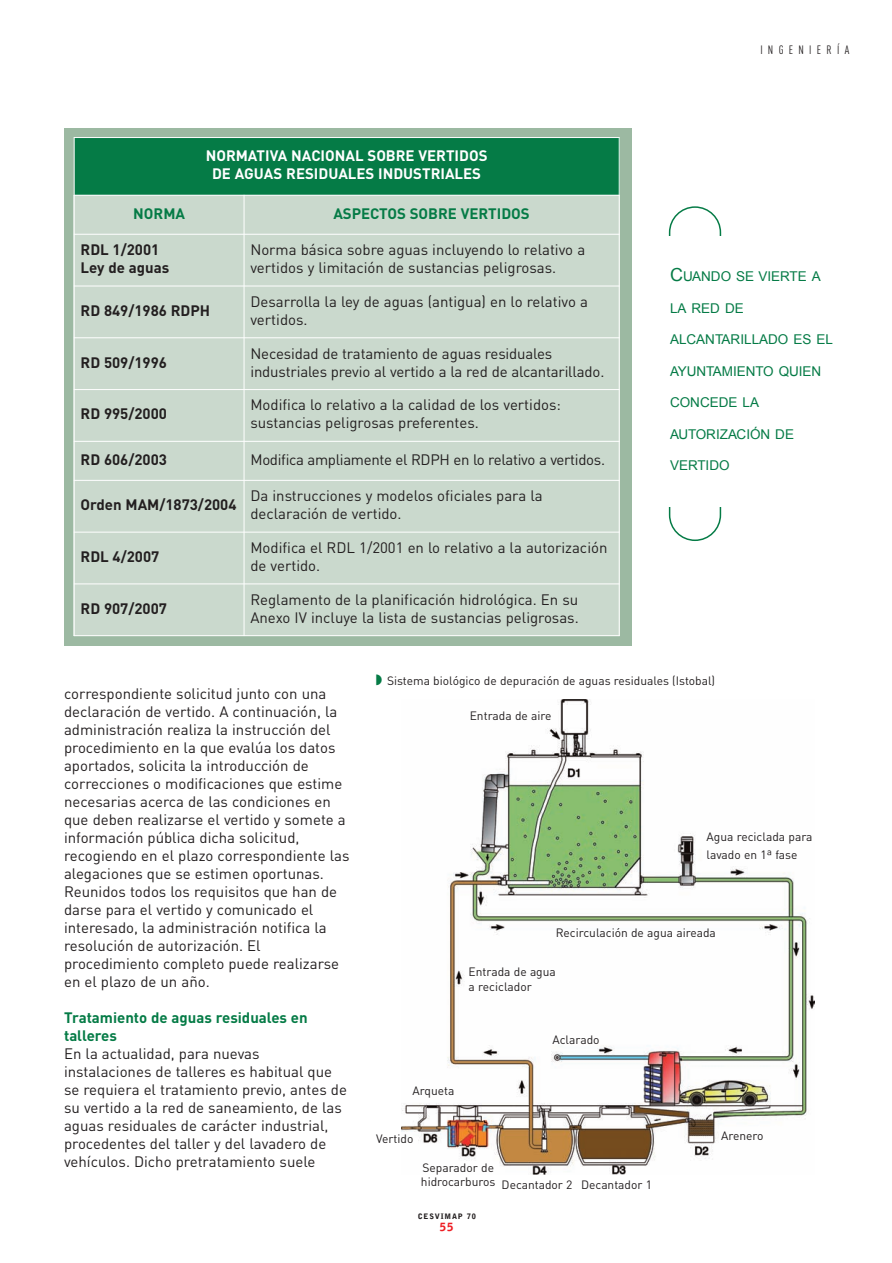
<style>
.page{position:relative;width:892px;height:1263px;background:#fff}
.page>*{position:absolute;margin:0;border:0;box-sizing:border-box;transform-origin:0 0}
.t1{font:15px/18px "DIN";color:#231f20}
.t2{font:700 15px/18px "DIN";color:#231f20}
.t3{font:700 15px/18px "DIN";color:#057b46}
.t4{font:700 15px/18px "DIN";color:#fff;text-align:center}
.t5{font:15px "DIN";letter-spacing:-.02em;color:#231f20}
.t6{font:13.5px "Arial";color:#057b46}
.t7{font:12px/18px "DIN";color:#231f20}
.t8{font:12px "DIN Cond";letter-spacing:.44em;color:#231f20}
.t9{font:900 11.25px "Bell Gothic";color:#ee1d23}
.t10{font:900 7.5px "Bell Gothic";letter-spacing:.115em;color:#231f20}
.s1{font-size:18px}
</style>
<div class="page">
<svg style="left:669px;top:206px;width:52px;height:335px"></svg>
<div style="left:659px;top:236px;width:192px;height:270px;background:#fff"></div>
<div style="left:64px;top:128px;width:567px;height:517px;background:#9cb9a2"></div>
<div style="left:74px;top:137px;width:545px;height:58px;background:#057b46"></div>
<div style="left:74px;top:195px;width:170px;height:39px;background:#cad9cd"></div>
<div style="left:244px;top:195px;width:376px;height:39px;background:#cad9cd"></div>
<div style="left:74px;top:234px;width:170px;height:52px;background:#cad9cd"></div>
<div style="left:244px;top:234px;width:376px;height:52px;background:#cad9cd"></div>
<div style="left:74px;top:286px;width:170px;height:52px;background:#cad9cd"></div>
<div style="left:244px;top:286px;width:376px;height:52px;background:#cad9cd"></div>
<div style="left:74px;top:338px;width:170px;height:52px;background:#cad9cd"></div>
<div style="left:244px;top:338px;width:376px;height:52px;background:#cad9cd"></div>
<div style="left:74px;top:390px;width:170px;height:51px;background:#cad9cd"></div>
<div style="left:244px;top:390px;width:376px;height:51px;background:#cad9cd"></div>
<div style="left:74px;top:441px;width:170px;height:39px;background:#cad9cd"></div>
<div style="left:244px;top:441px;width:376px;height:39px;background:#cad9cd"></div>
<div style="left:74px;top:480px;width:170px;height:52px;background:#cad9cd"></div>
<div style="left:244px;top:480px;width:376px;height:52px;background:#cad9cd"></div>
<div style="left:74px;top:532px;width:170px;height:52px;background:#cad9cd"></div>
<div style="left:244px;top:532px;width:376px;height:52px;background:#cad9cd"></div>
<div style="left:74px;top:584px;width:170px;height:52px;background:#cad9cd"></div>
<div style="left:244px;top:584px;width:376px;height:52px;background:#cad9cd"></div>
<hr style="left:74px;top:137px;width:1px;height:499px;background:#fff">
<hr style="left:244px;top:195px;width:1px;height:441px;background:#fff">
<hr style="left:619px;top:137px;width:1px;height:499px;background:#fff">
<hr style="left:74px;top:137px;width:546px;height:1px;background:#fff">
<hr style="left:74px;top:195px;width:546px;height:1px;background:#fff">
<hr style="left:74px;top:234px;width:546px;height:1px;background:#fff">
<hr style="left:74px;top:286px;width:546px;height:1px;background:#fff">
<hr style="left:74px;top:337px;width:546px;height:1px;background:#fff">
<hr style="left:74px;top:389px;width:546px;height:1px;background:#fff">
<hr style="left:74px;top:441px;width:546px;height:1px;background:#fff">
<hr style="left:74px;top:480px;width:546px;height:1px;background:#fff">
<hr style="left:74px;top:532px;width:546px;height:1px;background:#fff">
<hr style="left:74px;top:584px;width:546px;height:1px;background:#fff">
<hr style="left:74px;top:635px;width:546px;height:1px;background:#fff">
<img style="left:402px;top:700px;width:412px;height:474px">
<p class="t4" style="left:206px;top:148px;width:283px">NORMATIVA NACIONAL SOBRE VERTIDOS<br>DE AGUAS RESIDUALES INDUSTRIALES</p>
<p class="t3" style="left:133px;top:206px;width:53px">NORMA</p>
<p class="t3" style="left:333px;top:206px;width:198px">ASPECTOS SOBRE VERTIDOS</p>
<p class="t2" style="left:81px;top:242px;width:90px">RDL 1/2001<br>Ley de aguas</p>
<p class="t1" style="left:250px;top:242px;width:336px">Norma básica sobre aguas incluyendo lo relativo a vertidos y limitación de sustancias peligrosas.</p>
<p class="t2" style="left:81px;top:303px;width:131px">RD 849/1986 RDPH</p>
<p class="t1" style="left:250px;top:294px;width:339px">Desarrolla la ley de aguas (antigua) en lo relativo a vertidos.</p>
<p class="t2" style="left:81px;top:355px;width:88px">RD 509/1996</p>
<p class="t1" style="left:250px;top:346px;width:356px">Necesidad de tratamiento de aguas residuales industriales previo al vertido a la red de alcantarillado.</p>
<p class="t2" style="left:81px;top:406px;width:88px">RD 995/2000</p>
<p class="t1" style="left:250px;top:398px;width:312px">Modifica lo relativo a la calidad de los vertidos: sustancias peligrosas preferentes.</p>
<p class="t2" style="left:81px;top:452px;width:88px">RD 606/2003</p>
<p class="t5" style="left:250px;top:454px;width:356px">Modifica ampliamente el RDPH en lo relativo a vertidos.</p>
<p class="t2" style="left:81px;top:497px;width:157px">Orden MAM/1873/2004</p>
<p class="t1" style="left:250px;top:488px;width:294px">Da instrucciones y modelos oficiales para la declaración de vertido.</p>
<p class="t2" style="left:81px;top:549px;width:80px">RDL 4/2007</p>
<p class="t1" style="left:250px;top:540px;width:359px">Modifica el RDL 1/2001 en lo relativo a la autorización de vertido.</p>
<p class="t2" style="left:81px;top:601px;width:88px">RD 907/2007</p>
<p class="t1" style="left:250px;top:592px;width:330px">Reglamento de la planificación hidrológica. En su<br>Anexo IV incluye la lista de sustancias peligrosas.</p>
<p class="t8" style="left:760px;top:45px;width:90px">INGENIERÍA</p>
<p class="t6" style="left:670px;top:269px;width:152px"><span class="s1">C</span>UANDO SE VIERTE A</p>
<p class="t6" style="left:670px;top:300px;width:75px">LA RED DE</p>
<p class="t6" style="left:670px;top:332px;width:164px">ALCANTARILLADO ES EL</p>
<p class="t6" style="left:670px;top:363px;width:153px">AYUNTAMIENTO QUIEN</p>
<p class="t6" style="left:670px;top:395px;width:90px">CONCEDE LA</p>
<p class="t6" style="left:670px;top:426px;width:125px">AUTORIZACIÓN DE</p>
<p class="t6" style="left:670px;top:458px;width:61px">VERTIDO</p>
<p class="t1" style="left:64px;top:686px;width:287px">correspondiente solicitud junto con una declaración de vertido. A continuación, la administración realiza la instrucción del procedimiento en la que evalúa los datos aportados, solicita la introducción de correcciones o modificaciones que estime necesarias acerca de las condiciones en que deben realizarse el vertido y somete a información pública dicha solicitud, recogiendo en el plazo correspondiente las alegaciones que se estimen oportunas.<br>Reunidos todos los requisitos que han de darse para el vertido y comunicado el interesado, la administración notifica la resolución de autorización. El procedimiento completo puede realizarse en el plazo de un año.</p>
<p class="t3" style="left:64px;top:1010px;width:245px">Tratamiento de aguas residuales en talleres</p>
<p class="t1" style="left:64px;top:1046px;width:284px">En la actualidad, para nuevas instalaciones de talleres es habitual que se requiera el tratamiento previo, antes de su vertido a la red de saneamiento, de las aguas residuales de carácter industrial, procedentes del taller y del lavadero de vehículos. Dicho pretratamiento suele</p>
<p class="t7" style="left:387px;top:673px;width:330px">Sistema biológico de depuración de aguas residuales (Istobal)</p>
<p class="t7" style="left:470px;top:708px;width:83px">Entrada de aire</p>
<p class="t7" style="left:707px;top:829px;width:108px">Agua reciclada para lavado en 1ª fase</p>
<p class="t7" style="left:556px;top:925px;width:162px">Recirculación de agua aireada</p>
<p class="t7" style="left:469px;top:966px;width:89px;line-height:14.4px">Entrada de agua a reciclador</p>
<p class="t7" style="left:552px;top:1032px;width:49px">Aclarado</p>
<p class="t7" style="left:413px;top:1083px;width:43px">Arqueta</p>
<p class="t7" style="left:376px;top:1131px;width:39px">Vertido</p>
<p class="t7" style="left:421px;top:1161px;width:233px;line-height:17px">Separador de<br>hidrocarburos Decantador 2 Decantador 1</p>
<p class="t10" style="left:418px;top:1212px;width:60px">CESVIMAP 70</p>
<p class="t9" style="left:440px;top:1220px;width:15px">55</p>
<p class="t7" style="left:721px;top:1128px;width:44px">Arenero</p>
</div>
